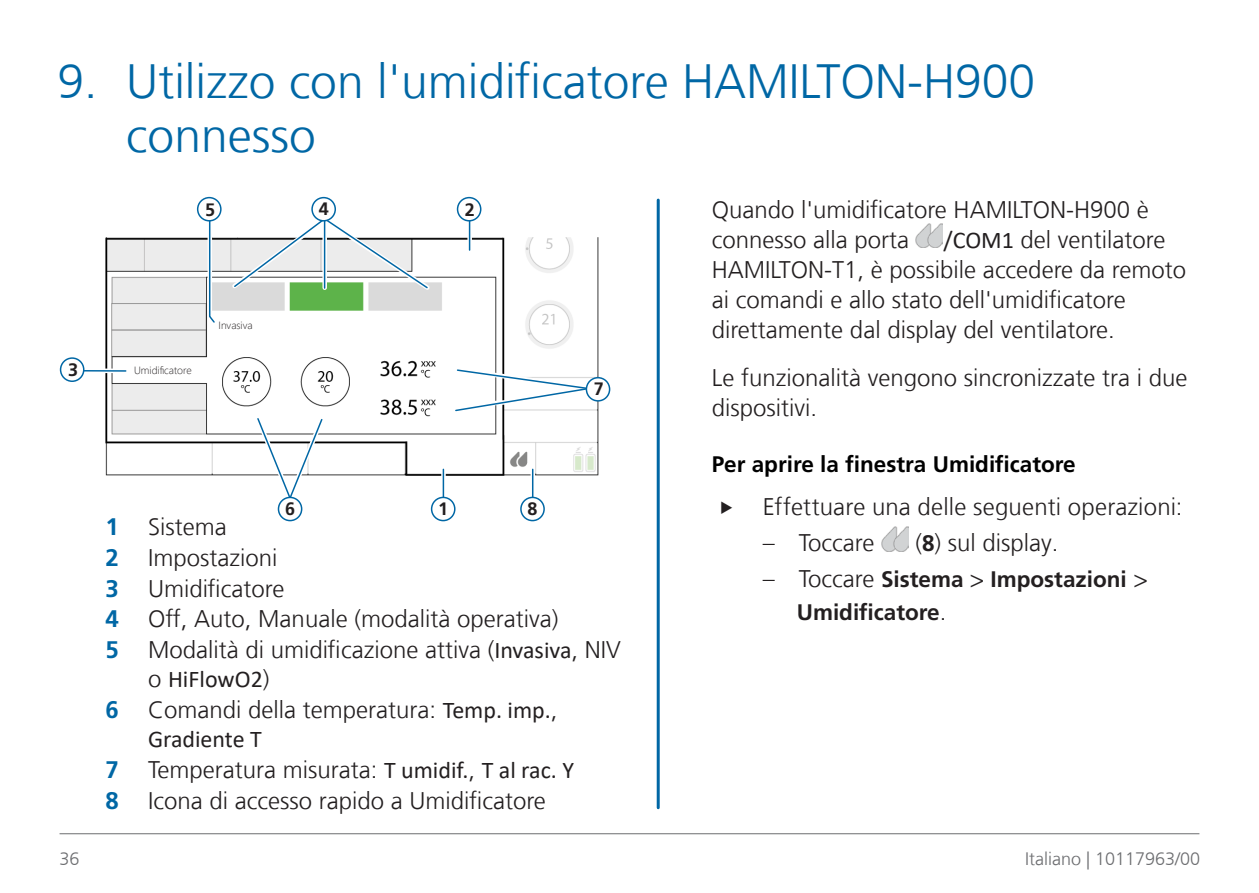
<style>
.page{position:relative;width:1259px;height:893px;background:#fff}
.page>*{position:absolute;margin:0;border:0;box-sizing:border-box;transform-origin:0 0}
.Headline{font:300 48px/54px "Frutiger LT Com";color:#0067a5}
.running_text8{font:300 24px/30px "Frutiger LT Com";color:#231f20}
.t1{font:700 22.5px/33px "Frutiger LT Com";color:#231f20}
.Proc_Intro_8{font:700 22.5px "Frutiger LT Com";color:#000}
.t2{font:300 18px "Frutiger LT Com";color:#6c6d70}
.CalloutBold{font:700 18px "Frutiger LT Com";color:#231f20}
.Callout_Segoe{font:300 10.5px "Segoe UI";color:#231f20}
.s1{font-family:"Frutiger LT Std";font-weight:700;color:#0067a5}
.s2{font-family:"Calibri";font-weight:400}
.s3{font-weight:700;font-size:22.5px}
.s4{font-weight:300;font-size:24px}
</style>
<div class="page">
<hr style="left:60px;top:833px;width:1139px;height:1px;background:#6c6d70">
<img style="left:916px;top:224px;width:27px;height:24px">
<img style="left:881px;top:527px;width:27px;height:24px">
<img style="left:105px;top:237px;width:494px;height:239px">
<div style="left:211px;top:321px;width:60px;height:17px;background:#fff"></div>
<svg style="left:454px;top:365px;width:145px;height:47px"></svg>
<div style="left:586px;top:378px;width:23px;height:23px;background:#fff;border-radius:50%"></div>
<div style="left:585px;top:377px;width:25px;height:25px;border:2px solid #0067a5;border-radius:50%"></div>
<svg style="left:441px;top:471px;width:5px;height:26px"></svg>
<hr style="left:443px;top:469px;width:1px;height:45px;background:#0067a5">
<div style="left:431px;top:497px;width:24px;height:24px;background:#fff;border-radius:50%"></div>
<div style="left:431px;top:497px;width:24px;height:24px;border:2px solid #0067a5;border-radius:50%"></div>
<svg style="left:467px;top:222px;width:5px;height:27px"></svg>
<hr style="left:469px;top:219px;width:1px;height:31px;background:#0067a5">
<div style="left:457px;top:197px;width:24px;height:25px;border:2px solid #0067a5;border-radius:50%"></div>
<svg style="left:228px;top:213px;width:205px;height:81px"></svg>
<div style="left:312px;top:198px;width:23px;height:23px;background:#fff;border-radius:50%"></div>
<div style="left:311px;top:197px;width:25px;height:25px;border:2px solid #0067a5;border-radius:50%"></div>
<svg style="left:207px;top:222px;width:5px;height:94px"></svg>
<hr style="left:209px;top:220px;width:1px;height:96px;background:#0067a5">
<div style="left:197px;top:197px;width:25px;height:25px;border:2px solid #0067a5;border-radius:50%"></div>
<svg style="left:208px;top:314px;width:8px;height:10px"></svg>
<svg style="left:253px;top:415px;width:74px;height:88px"></svg>
<div style="left:278px;top:497px;width:24px;height:24px;background:#fff;border-radius:50%"></div>
<div style="left:278px;top:497px;width:24px;height:24px;border:2px solid #0067a5;border-radius:50%"></div>
<svg style="left:530px;top:471px;width:5px;height:26px"></svg>
<hr style="left:532px;top:469px;width:1px;height:45px;background:#0067a5">
<div style="left:521px;top:497px;width:23px;height:24px;background:#fff;border-radius:50%"></div>
<div style="left:520px;top:497px;width:25px;height:24px;border:2px solid #0067a5;border-radius:50%"></div>
<div style="left:118px;top:364px;width:89px;height:14px;background:#fff"></div>
<hr style="left:74px;top:369px;width:52px;height:4px;background:#fff">
<hr style="left:73px;top:370px;width:53px;height:2px;background:#0067a5">
<div style="left:61px;top:358px;width:23px;height:23px;background:#fff;border-radius:50%"></div>
<div style="left:60px;top:357px;width:24px;height:25px;border:2px solid #0067a5;border-radius:50%"></div>
<div style="left:219px;top:321px;width:89px;height:14px;background:#fff"></div>
<hr style="left:657px;top:200px;width:3px;height:608px;background:#0067a5">
<p class="Headline" style="left:126px;top:54px;width:910px;text-indent:-69px">9. Utilizzo con l'umidificatore HAMILTON-H900 connesso</p>
<p class="CalloutBold" style="left:205px;top:198px;width:12px">5</p>
<p class="CalloutBold" style="left:319px;top:198px;width:12px">4</p>
<p class="CalloutBold" style="left:465px;top:198px;width:12px">2</p>
<p class="CalloutBold" style="left:68px;top:359px;width:12px">3</p>
<p class="Callout_Segoe" style="left:134px;top:360px;width:59px">Umidificatore</p>
<p class="Callout_Segoe" style="left:219px;top:315px;width:36px">Invasiva</p>
<p class="CalloutBold" style="left:594px;top:378px;width:12px">7</p>
<p class="CalloutBold" style="left:285px;top:498px;width:12px">6</p>
<p class="CalloutBold" style="left:527px;top:498px;width:12px">8</p>
<p class="CalloutBold" style="left:438px;top:498px;width:12px">1</p>
<p class="running_text8" style="left:105px;top:511px;width:123px"><span class="s1">1</span> Sistema</p>
<p class="running_text8" style="left:105px;top:542px;width:173px"><span class="s1">2</span> Impostazioni</p>
<p class="running_text8" style="left:105px;top:573px;width:180px"><span class="s1">3</span> Umidificatore</p>
<p class="running_text8" style="left:105px;top:604px;width:454px"><span class="s1">4</span> Off, Auto, Manuale (modalità operativa)</p>
<p class="running_text8" style="left:148px;top:635px;width:474px;line-height:28.8px;text-indent:-43px"><span class="s1">5</span> Modalità di umidificazione attiva (<span class="s2">Invasiva</span>, NIV o <span class="s2">HiFlowO2</span>)</p>
<p class="running_text8" style="left:148px;top:695px;width:411px;line-height:28.8px;text-indent:-43px"><span class="s1">6</span> Comandi della temperatura: <span class="s2">Temp. imp.</span>,<br><span class="s2">Gradiente T</span></p>
<p class="running_text8" style="left:105px;top:754px;width:470px"><span class="s1">7</span> Temperatura misurata: <span class="s2">T umidif.</span>, <span class="s2">T al rac. Y</span></p>
<p class="running_text8" style="left:105px;top:785px;width:442px"><span class="s1">8</span> Icona di accesso rapido a Umidificatore</p>
<p class="running_text8" style="left:711px;top:194px;width:439px">Quando l'umidificatore HAMILTON-H900 è connesso alla porta</p>
<p class="running_text8" style="left:711px;top:224px;width:476px;text-indent:232px"><span class="s2">/COM1</span> del ventilatore HAMILTON-T1, è possibile accedere da remoto ai comandi e allo stato dell'umidificatore direttamente dal display del ventilatore.</p>
<p class="running_text8" style="left:711px;top:362px;width:477px">Le funzionalità vengono sincronizzate tra i due dispositivi.</p>
<p class="Proc_Intro_8" style="left:711px;top:450px;width:365px">Per aprire la finestra Umidificatore</p>
<p class="running_text8" style="left:763px;top:491px;width:421px">Effettuare una delle seguenti operazioni:</p>
<p class="running_text8" style="left:763px;top:527px;width:113px">– Toccare</p>
<p class="running_text8" style="left:915px;top:527px;width:145px">(<span class="s3">8</span>) sul display.</p>
<p class="t1" style="left:797px;top:563px;width:352px;text-indent:-34px"><span class="s4">– Toccare</span> Sistema <span class="s4">&gt;</span> Impostazioni <span class="s4">&gt;<br></span>Umidificatore<span class="s4">.</span></p>
<p class="t2" style="left:60px;top:848px;width:22px">36</p>
<p class="t2" style="left:1025px;top:847px;width:177px">Italiano | 10117963/00</p>
</div>
